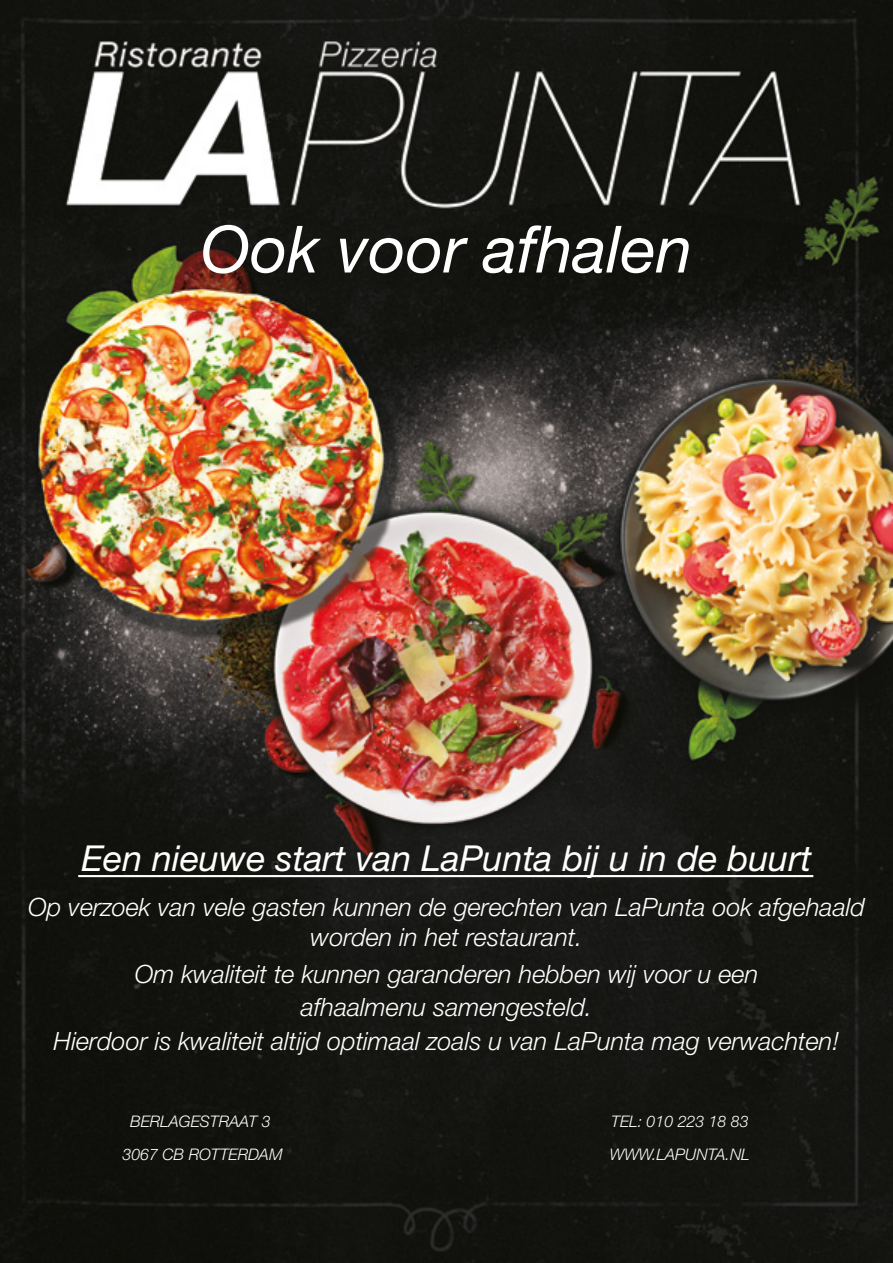
<style>
.page{position:relative;width:893px;height:1263px;background:#fff}
.page>*{position:absolute;margin:0;border:0;box-sizing:border-box;transform-origin:0 0}
.t1{font:italic 65.25px "Helvetica Neue LT Std";color:#fff}
.t2{font:italic 35.7px "Helvetica Neue LT Std";color:#fff}
.t3{font:italic 300 25.2px/33.6px "Helvetica Neue LT Std";color:#fff;text-align:center}
.t4{font:italic 300 15.9px/32.8px "Helvetica Neue LT Std";color:#fff}
</style>
<div class="page">
<img style="left:0;top:0;width:893px;height:1263px">
<hr style="left:78px;top:875px;width:735px;height:2px;background:#fff">
<h1 class="t1" style="left:201px;top:210px;width:493px">Ook voor afhalen</h1>
<h2 class="t2" style="left:81px;top:837px;width:732px">Een nieuwe start van LaPunta bij u in de buurt</h2>
<p class="t3" style="left:28px;top:892px;width:838px;line-height:30.3px">Op verzoek van vele gasten kunnen de gerechten van LaPunta ook afgehaald worden in het restaurant.</p>
<p class="t3" style="left:54px;top:956px;width:787px">Om kwaliteit te kunnen garanderen hebben wij voor u een<br>afhaalmenu samengesteld.<br>Hierdoor is kwaliteit altijd optimaal zoals u van LaPunta mag verwachten!</p>
<p class="t4" style="left:122px;top:1104px;width:162px;text-align:center">BERLAGESTRAAT 3<br>3067 CB ROTTERDAM</p>
<p class="t4" style="left:610px;top:1104px;width:141px">TEL: 010 223 18 83<br>WWW.LAPUNTA.NL</p>
</div>
